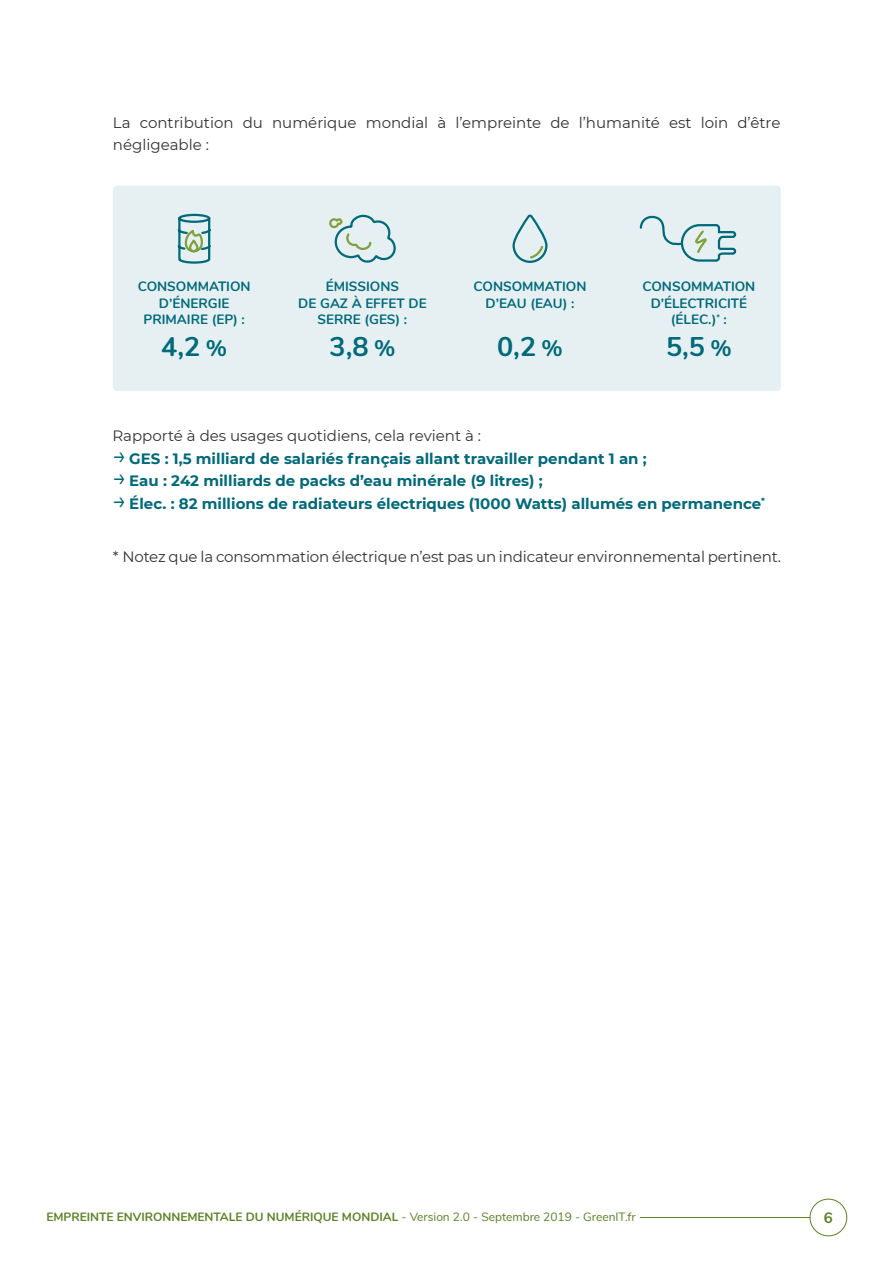
<style>
.page{position:relative;width:893px;height:1263px;background:#fff}
.page>*{position:absolute;margin:0;border:0;box-sizing:border-box;transform-origin:0 0}
.t1{font:700 27px "Nunito";color:#00697a}
.TEXTES_COURANTS{font:15px/22.5px "Montserrat";color:#323232}
.t2{font:700 15px "Montserrat";color:#00697a}
.t3{font:700 15px "Nunito";color:#5b8226}
.t4{font:700 13.5px/16.5px "Nunito";color:#00697a;text-align:center}
.t5{font:700 12px "Nunito";color:#5b8226}
.s1{font-size:22.5px}
.s2{font-weight:400;font-size:24px}
.s3{font-weight:400}
</style>
<div class="page">
<hr style="left:640px;top:1217px;width:170px;height:1px;background:#5b8226">
<div style="left:810px;top:1199px;width:37px;height:37px;border:1px solid #5b8226;border-radius:50%"></div>
<div style="left:113px;top:186px;width:668px;height:205px;background:#e6f0f2;border-radius:4px"></div>
<svg style="left:512px;top:214px;width:36px;height:49px"></svg>
<svg style="left:329px;top:214px;width:67px;height:49px"></svg>
<svg style="left:639px;top:215px;width:98px;height:47px"></svg>
<svg style="left:177px;top:213px;width:34px;height:51px"></svg>
<p class="TEXTES_COURANTS" style="left:113px;top:110px;width:669px">La contribution du numérique mondial à l’empreinte de l’humanité est loin d’être négligeable :</p>
<p class="t4" style="left:138px;top:277px;width:114px">CONSOMMATION<br>D’ÉNERGIE<br>PRIMAIRE (EP) :</p>
<p class="t1" style="left:161px;top:327px;width:67px">4,2 <span class="s1">%</span></p>
<p class="t4" style="left:298px;top:277px;width:130px">ÉMISSIONS<br>DE GAZ À EFFET DE<br>SERRE (GES) :</p>
<p class="t1" style="left:330px;top:327px;width:67px">3,8 <span class="s1">%</span></p>
<p class="t4" style="left:474px;top:277px;width:114px">CONSOMMATION<br>D’EAU (EAU) :</p>
<p class="t1" style="left:497px;top:327px;width:67px">0,2 <span class="s1">%</span></p>
<p class="t4" style="left:642px;top:277px;width:114px">CONSOMMATION<br>D’ÉLECTRICITÉ (ÉLEC.)<sup>*</sup> :</p>
<p class="t1" style="left:666px;top:327px;width:67px">5,5 <span class="s1">%</span></p>
<p class="TEXTES_COURANTS" style="left:112px;top:424px;width:370px">Rapporté à des usages quotidiens, cela revient à :</p>
<p class="t2" style="left:112px;top:448px;width:536px"><span class="s2">→</span> GES : 1,5 milliard de salariés français allant travailler pendant 1 an ;</p>
<p class="t2" style="left:112px;top:470px;width:432px"><span class="s2">→</span> Eau : 242 milliards de packs d’eau minérale (9 litres) ;</p>
<p class="t2" style="left:112px;top:493px;width:654px"><span class="s2">→</span> Élec. : 82 millions de radiateurs électriques (1000 Watts) allumés en permanence<sup>*</sup></p>
<p class="TEXTES_COURANTS" style="left:113px;top:544px;width:669px">* Notez que la consommation électrique n’est pas un indicateur environnemental pertinent.</p>
<p class="t5" style="left:46px;top:1208px;width:591px">EMPREINTE ENVIRONNEMENTALE DU NUMÉRIQUE MONDIAL <span class="s3">- Version 2.0 - Septembre 2019 - GreenIT.fr</span></p>
<p class="t3" style="left:824px;top:1206px;width:10px">6</p>
</div>
